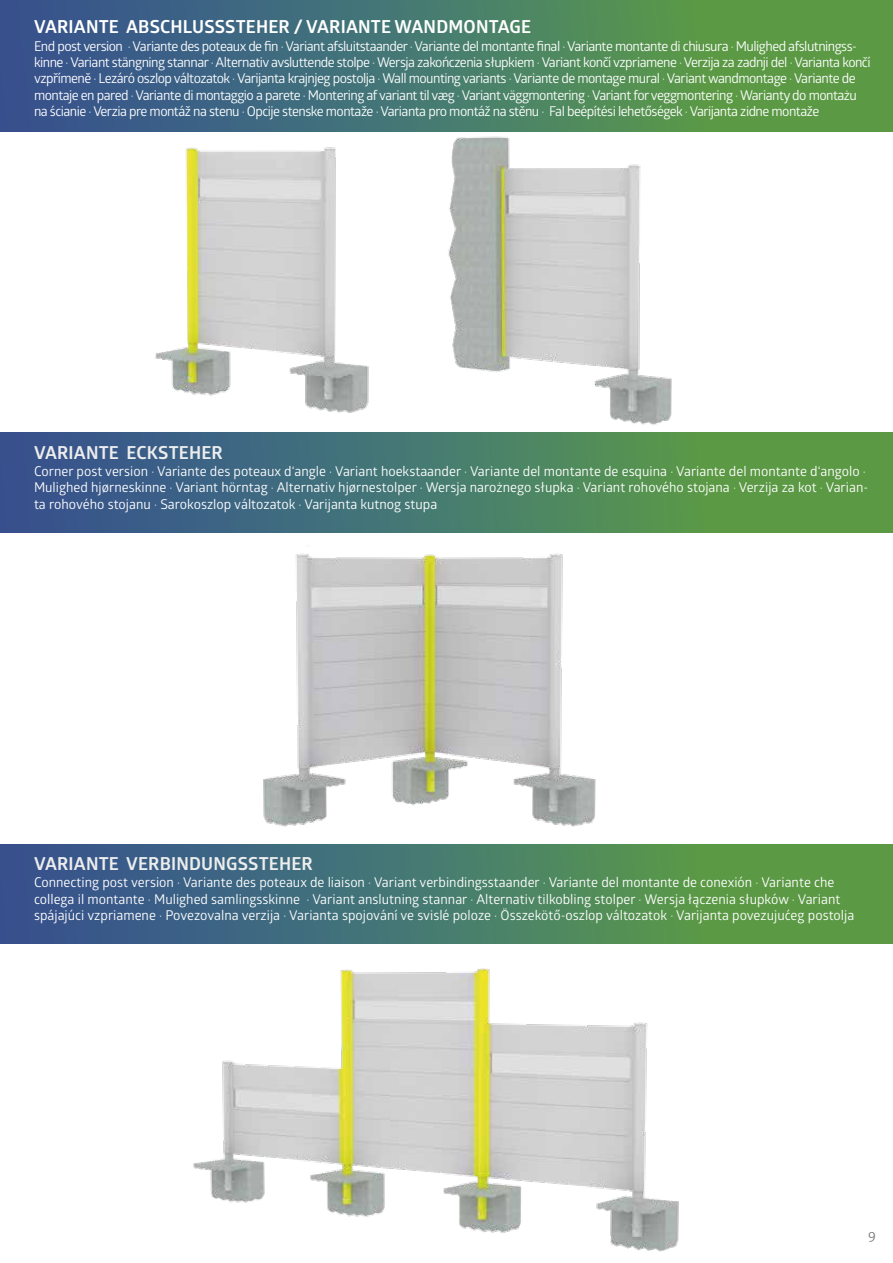
<style>
.page{position:relative;width:893px;height:1263px;background:#fff}
.page>*{position:absolute;margin:0;border:0;box-sizing:border-box;transform-origin:0 0}
.t1{font:700 18px "Glober";letter-spacing:.01em;color:#fff}
.t2{font:700 18px "Glober";letter-spacing:.01em;color:#ededed}
.t3{font:13.5px/16.5px "Glober";color:#fff}
.t4{font:13.5px/16.5px "Glober";letter-spacing:-.04em;color:#fff}
.t5{font:300 13.5px "The Sans";color:#706f6f}
</style>
<div class="page">
<img style="left:439px;top:131px;width:284px;height:302px">
<img style="left:221px;top:532px;width:402px;height:295px">
<img style="left:113px;top:131px;width:273px;height:282px">
<img style="left:193px;top:968px;width:486px;height:284px">
<div style="left:0;top:0;width:893px;height:131px;background:linear-gradient(to right,#335197,#60a53d)"></div>
<div style="left:0;top:433px;width:893px;height:99px;background:linear-gradient(to right,#335197,#60a53d)"></div>
<div style="left:0;top:844px;width:893px;height:100px;background:linear-gradient(to right,#335197,#60a53d)"></div>
<h1 class="t1" style="left:34px;top:14px;width:498px">VARIANTE ABSCHLUSSSTEHER / VARIANTE WANDMONTAGE</h1>
<p class="t4" style="left:34px;top:37px;width:838px">End post version · Variante des poteaux de fin · Variant afsluitstaander · Variante del montante final · Variante montante di chiusura · Mulighed afslutningss&shy;kinne · Variant stängning stannar · Alternativ avsluttende stolpe · Wersja zakończenia słupkiem · Variant končí vzpriamene · Verzija za zadnji del · Varianta končí vzpřímeně · Lezáró oszlop változatok · Varijanta krajnjeg postolja · Wall mounting variants · Variante de montage mural · Variant wandmontage · Variante de montaje en pared · Variante di montaggio a parete · Montering af variant til væg · Variant väggmontering · Variant for veggmontering · Warianty do montażu na ścianie · Verzia pre montáž na stenu · Opcije stenske montaže · Varianta pro montáž na stěnu · Fal beépítési lehetőségek · Varijanta zidne montaže</p>
<h1 class="t2" style="left:34px;top:439px;width:190px">VARIANTE ECKSTEHER</h1>
<p class="t3" style="left:34px;top:462px;width:836px">Corner post version · Variante des poteaux d‘angle · Variant hoekstaander · Variante del montante de esquina · Variante del montante d‘angolo ·<br>Mulighed hjørneskinne · Variant hörntag · Alternativ hjørnestolper · Wersja narożnego słupka · Variant rohového stojana · Verzija za kot · Varian&shy;ta rohového stojanu · Sarokoszlop változatok · Varijanta kutnog stupa</p>
<h1 class="t2" style="left:34px;top:851px;width:280px">VARIANTE VERBINDUNGSSTEHER</h1>
<p class="t3" style="left:34px;top:874px;width:822px">Connecting post version · Variante des poteaux de liaison · Variant verbindingsstaander · Variante del montante de conexión · Variante che collega il montante · Mulighed samlingsskinne · Variant anslutning stannar · Alternativ tilkobling stolper · Wersja łączenia słupków · Variant spájajúci vzpriamene · Povezovalna verzija · Varianta spojování ve svislé poloze · Összekötő-oszlop változatok · Varijanta povezujućeg postolja</p>
<p class="t5" style="left:868px;top:1223px;width:9px">9</p>
</div>
